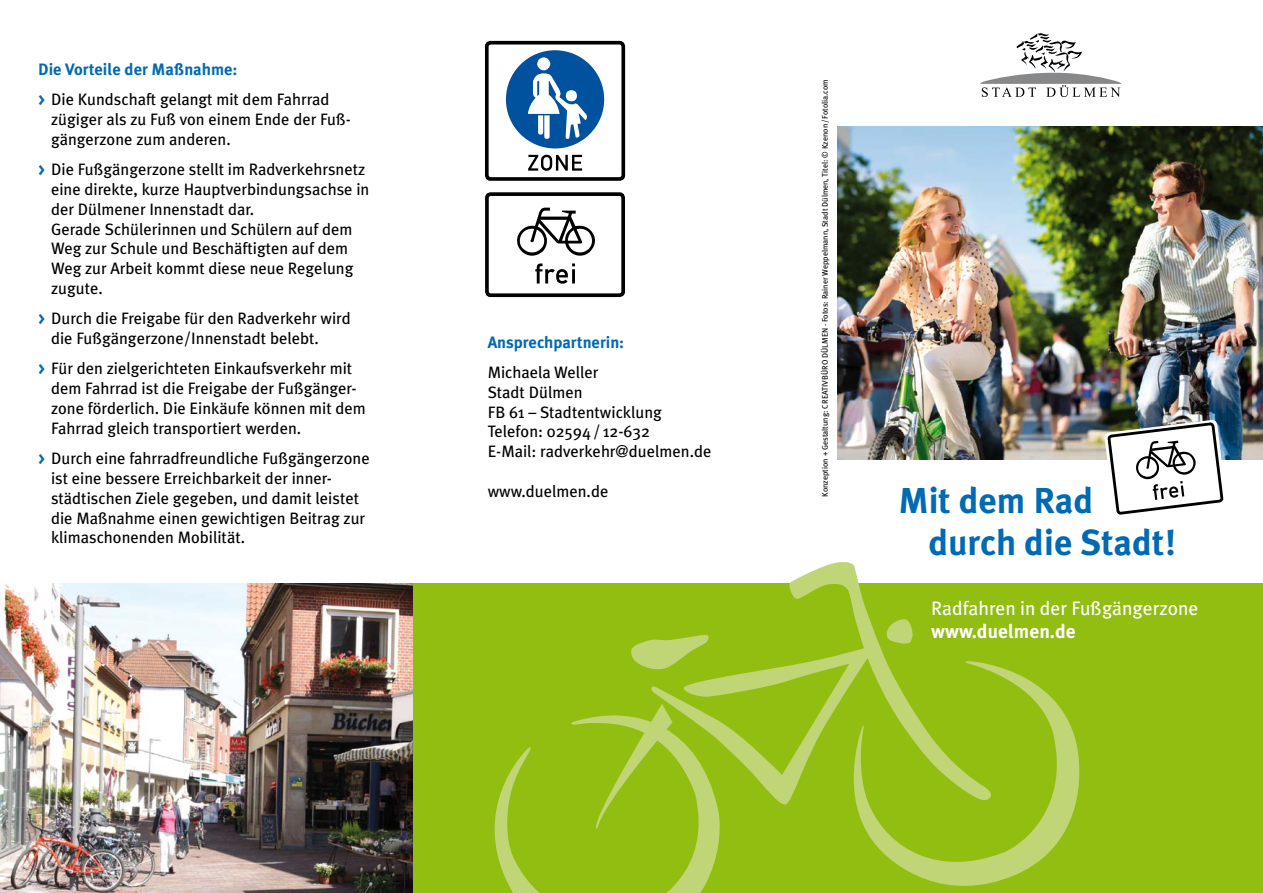
<style>
.page{position:relative;width:1263px;height:893px;background:#fff}
.page>*{position:absolute;margin:0;border:0;box-sizing:border-box;transform-origin:0 0}
.t1{font:700 36px/42px "Meta Plus";color:#006ab3}
.t2{font:19.5px "Meta Plus";color:#fff}
.t3{font:700 19.5px "Meta Plus";color:#fff}
.t4{font:16.5px/19.8px "Meta Plus";color:#000}
.t5{font:700 16.5px "Meta Plus";color:#006ab3}
.t6{font:8.1px "Meta Plus";color:#000}
.s1{font-weight:700;color:#006ab3}
.s2{font-family:"Meta Plus Bold Caps";color:#006ab3}
</style>
<div class="page">
<div style="left:0;top:584px;width:1263px;height:309px;background:#92bd11"></div>
<img style="left:838px;top:126px;width:425px;height:333px">
<svg style="left:980px;top:33px;width:141px;height:64px"></svg>
<img style="left:1104px;top:380px;width:122px;height:204px">
<img style="left:0;top:584px;width:412px;height:309px">
<div style="left:485px;top:41px;width:140px;height:140px;border:4px solid #000;border-radius:4px"></div>
<div style="left:506px;top:50px;width:98px;height:98px;background:#00519e;border-radius:50%"></div>
<svg style="left:528px;top:57px;width:59px;height:82px"></svg>
<div style="left:481px;top:189px;width:148px;height:111px;border:6px solid #fff;border-radius:4px"></div>
<div style="left:485px;top:192px;width:140px;height:105px;border:4px solid #000;border-radius:4px"></div>
<svg style="left:517px;top:208px;width:78px;height:48px"></svg>
<svg style="left:535px;top:263px;width:40px;height:21px"></svg>
<svg style="left:528px;top:155px;width:54px;height:16px"></svg>
<svg style="left:856px;top:665px;width:224px;height:221px"></svg>
<svg style="left:494px;top:718px;width:226px;height:175px"></svg>
<svg style="left:651px;top:562px;width:342px;height:243px"></svg>
<svg style="left:631px;top:633px;width:78px;height:37px"></svg>
<svg style="left:886px;top:619px;width:28px;height:25px"></svg>
<svg style="left:586px;top:704px;width:86px;height:125px"></svg>
<p class="t4" style="left:38px;top:54px;width:293px;line-height:30.3px"><span class="s1">Die Vorteile der Maßnahme:<br></span><span class="s2">&gt;</span> Die Kundschaft gelangt mit dem Fahrrad</p>
<p class="t4" style="left:51px;top:109px;width:301px">zügiger als zu Fuß von einem Ende der Fuß&shy;gängerzone zum anderen.</p>
<p class="t4" style="left:51px;top:159px;width:320px;text-indent:-13px"><span class="s2">&gt;</span> Die Fußgängerzone stellt im Radverkehrsnetz eine direkte, kurze Hauptverbindungsachse in der Dülmener Innenstadt dar.<br>Gerade Schülerinnen und Schülern auf dem Weg zur Schule und Beschäftigten auf dem Weg zur Arbeit kommt diese neue Regelung zugute.</p>
<p class="t4" style="left:51px;top:309px;width:301px;text-indent:-13px"><span class="s2">&gt;</span> Durch die Freigabe für den Radverkehr wird die Fußgängerzone/Innenstadt belebt.</p>
<p class="t4" style="left:51px;top:359px;width:316px;text-indent:-13px"><span class="s2">&gt;</span> Für den zielgerichteten Einkaufsverkehr mit dem Fahrrad ist die Freigabe der Fußgänger&shy;zone förderlich. Die Einkäufe können mit dem Fahrrad gleich transportiert werden.</p>
<p class="t4" style="left:51px;top:448px;width:320px;text-indent:-13px"><span class="s2">&gt;</span> Durch eine fahrradfreundliche Fußgängerzone ist eine bessere Erreichbarkeit der inner&shy;städtischen Ziele gegeben, und damit leistet die Maßnahme einen gewichtigen Beitrag zur klimaschonenden Mobilität.</p>
<p class="t5" style="left:488px;top:332px;width:138px">Ansprechpartnerin:</p>
<p class="t4" style="left:488px;top:362px;width:225px">Michaela Weller<br>Stadt Dülmen<br>FB 61 – Stadtentwicklung<br>Telefon: 02594 / 12-632<br>E-Mail: radverkehr@duelmen.de</p>
<p class="t4" style="left:488px;top:481px;width:122px">www.duelmen.de</p>
<p class="t6" style="left:820px;top:497px;width:419px;rotate:-90deg">Konzeption + Gestaltung: CREATIVBÜRO DÜLMEN · Fotos: Rainer Weppelmann, Stadt Dülmen, Titel: © Kzenon/Fotolia.com</p>
<h1 class="t1" style="left:928px;top:480px;width:249px;text-indent:-30px">Mit dem Rad durch die Stadt!</h1>
<p class="t2" style="left:931px;top:597px;width:269px">Radfahren in der Fußgängerzone</p>
<p class="t3" style="left:931px;top:620px;width:146px">www.duelmen.de</p>
</div>
